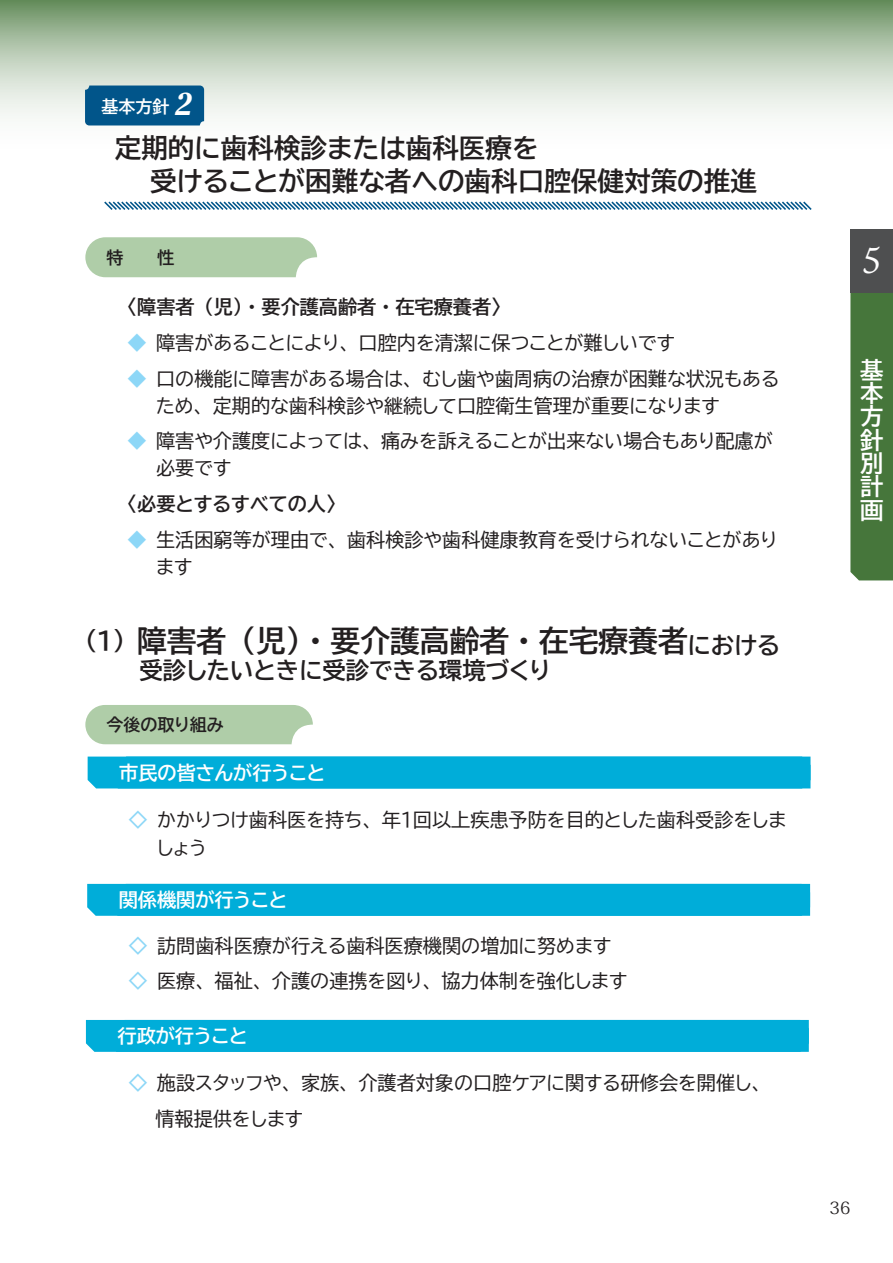
<style>
.page{position:relative;width:893px;height:1263px;background:#fff}
.page>*{position:absolute;margin:0;border:0;box-sizing:border-box;transform-origin:0 0}
.t1{font:italic 36.15px "Ten Mincho Text";color:#fff}
.t2{font:29.7px "BIZ UDP Gothic Bold";color:#231f20}
.t3{font:700 26.55px/33.2px "BIZUDP Gothic";color:#231f20}
.t4{font:23.4px "BIZ UDP Gothic Bold";color:#231f20}
.t5{font:23.4px/23.4px "BIZ UDP Gothic Bold";color:#fff;text-align:justify}
.t6{font:19.2px/27.2px "BIZ UDP Gothic";color:#231f20}
.t7{font:19.2px "BIZ UDP Gothic Bold";color:#231f20}
.t8{font:19.2px "BIZ UDP Gothic Bold";color:#fff}
.t9{font:16.95px "BIZ UDP Gothic Bold";color:#231f20}
.t10{font:700 16.95px "BIZUDP Gothic";color:#fff}
.t11{font:16.95px "Koz Min Pr 6 N";color:#231f20}
.s1{font-family:"Georgia Pro";font-weight:600;font-style:italic;font-stretch:condensed;font-size:31.95px}
.s2{color:#8dd7f7}
.s3{font-size:24.45px}
.s4{font-family:"BIZ UDP Gothic Bold";color:#8dd7f7}
</style>
<div class="page">
<div style="left:850px;top:293px;width:43px;height:287px;background:#46763b"></div>
<div style="left:850px;top:229px;width:43px;height:64px;background:#4e4f50"></div>
<svg style="left:0;top:0;width:893px;height:126px;background:#bccdb8"></svg>
<svg style="left:85px;top:237px;width:232px;height:40px;background:#b4d0ae"></svg>
<svg style="left:85px;top:705px;width:228px;height:39px;background:#b4d0ad"></svg>
<div style="left:88px;top:756px;width:722px;height:32px;background:#00add9"></div>
<div style="left:87px;top:884px;width:723px;height:32px;background:#00add9"></div>
<svg style="left:104px;top:201px;width:708px;height:9px"></svg>
<div style="left:85px;top:86px;width:119px;height:39px;background:#01558a;border-radius:4px"></div>
<div style="left:86px;top:1020px;width:723px;height:32px;background:#00add9"></div>
<p class="t10" style="left:102px;top:98px;width:93px">基本方針 <span class="s1">2</span></p>
<h3 class="t3" style="left:115px;top:131px;width:644px">定期的に歯科検診または歯科医療を<br>　　受けることが困難な者への歯科口腔保健対策の推進</h3>
<p class="t7" style="left:128px;top:297px;width:375px">〈障害者（児）・要介護高齢者・在宅療養者〉</p>
<p class="t6" style="left:128px;top:329px;width:549px"><span class="s2">◆</span> 障害があることにより、口腔内を清潔に保つことが難しいです</p>
<p class="t6" style="left:156px;top:365px;width:625px;text-indent:-29px"><span class="s2">◆</span> 口の機能に障害がある場合は、むし歯や歯周病の治療が困難な状況もあるため、定期的な歯科検診や継続して口腔衛生管理が重要になります</p>
<p class="t6" style="left:156px;top:427px;width:618px;text-indent:-29px"><span class="s2">◆</span> 障害や介護度によっては、痛みを訴えることが出来ない場合もあり配慮が必要です</p>
<p class="t7" style="left:128px;top:494px;width:209px">〈必要とするすべての人〉</p>
<p class="t6" style="left:156px;top:526px;width:623px;text-indent:-29px"><span class="s2">◆</span> 生活困窮等が理由で、歯科検診や歯科健康教育を受けられないことがあります</p>
<h2 class="t2" style="left:85px;top:625px;width:697px"><span class="s3">（1）</span>障害者（児）・要介護高齢者・在宅療養者<sub>における</sub></h2>
<p class="t4" style="left:85px;top:659px;width:467px">　　　 受診したいときに受診できる環境づくり</p>
<p class="t9" style="left:107px;top:716px;width:119px">今後の取り組み</p>
<p class="t8" style="left:119px;top:763px;width:207px">市民の皆さんが行うこと</p>
<p class="t6" style="left:157px;top:806px;width:631px;text-indent:-29px"><span class="s4">◇</span> かかりつけ歯科医を持ち、年１回以上疾患予防を目的とした歯科受診をしましょう</p>
<p class="t8" style="left:119px;top:890px;width:170px">関係機関が行うこと</p>
<p class="t6" style="left:129px;top:928px;width:500px;line-height:35.5px"><span class="s4">◇</span> 訪問歯科医療が行える歯科医療機関の増加に努めます<span class="s4">◇</span> 医療、福祉、介護の連携を図り、協力体制を強化します</p>
<p class="t8" style="left:118px;top:1026px;width:132px">行政が行うこと</p>
<p class="t6" style="left:155px;top:1065px;width:609px;line-height:35.5px;text-indent:-27px"><span class="s4">◇</span> 施設スタッフや、家族、介護者対象の口腔ケアに関する研修会を開催し、情報提供をします</p>
<h1 class="t1" style="left:862px;top:239px;width:20px">5</h1>
<p class="t5" style="left:860px;top:358px;width:25px">基本方針別計画</p>
<p class="t11" style="left:830px;top:1198px;width:22px">36</p>
</div>
